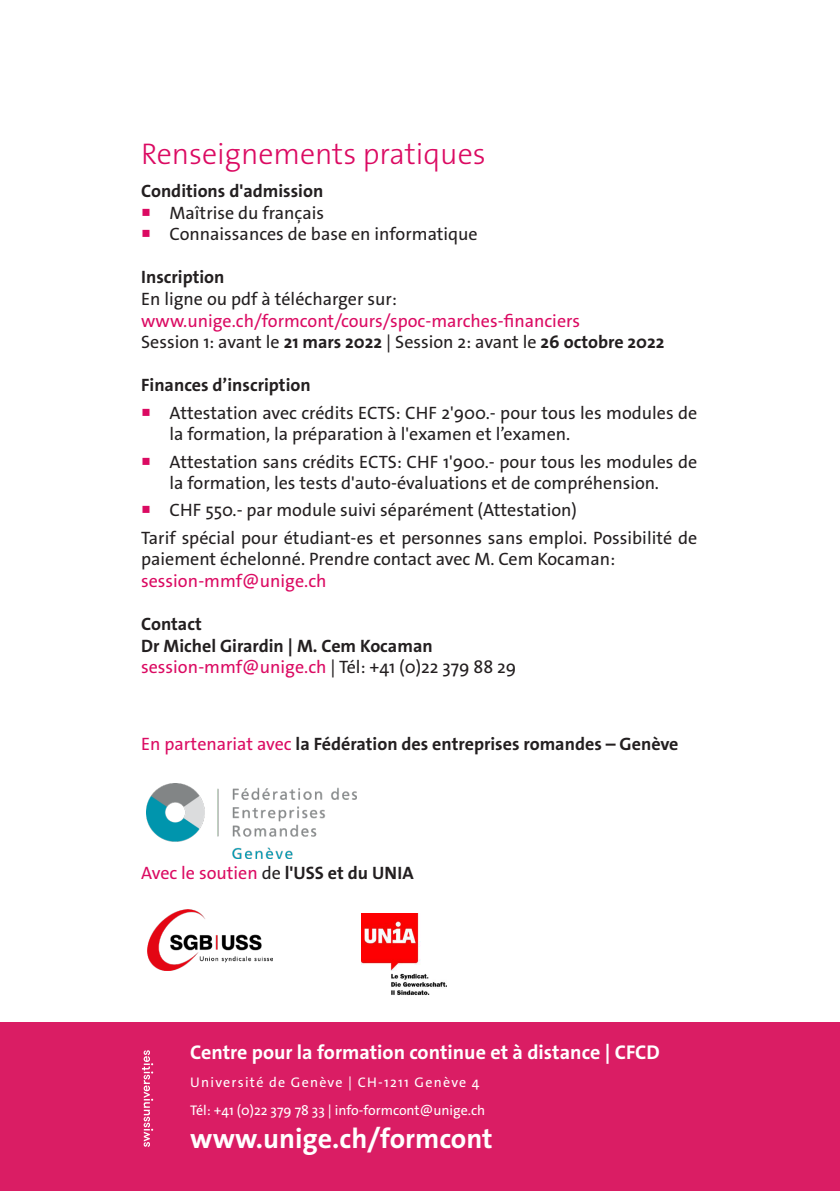
<style>
.page{position:relative;width:840px;height:1191px;background:#fff}
.page>*{position:absolute;margin:0;border:0;box-sizing:border-box;transform-origin:0 0}
.texte{font:300 30px "The Sans Os F";color:#db0a62}
.t1{font:700 28px "The Sans Os F";color:#fff}
.t2{font:700 20px "The Sans Os F";color:#fff}
.retrait5{font:18px/21.6px "The Sans Os F";color:#231f20}
.texte-2{font:700 18px "The Sans Os F";color:#231f20}
.texte-3{font:18px "The Sans Os F";color:#db0a62}
.texte-4{font:18px "The Sans Os F";color:#231f20}
.retrait5-2{font:18px "The Sans Os F";color:#db0a62}
.t3{font:14px "The Sans Os F";color:#fff}
.t4{font:14px "The Sans Os F";letter-spacing:.075em;color:#fff}
.s1{color:#db0a62}
.s2{font-weight:700}
.s3{color:#231f20}
.s4{font-weight:400;color:#db0a62}
.s5{font-weight:700;color:#231f20}
</style>
<div class="page">
<div style="left:0;top:1022px;width:839px;height:169px;background:#da1d64"></div>
<svg style="left:142px;top:1050px;width:11px;height:96px"></svg>
<img style="left:146px;top:783px;width:210px;height:75px">
<img style="left:147px;top:909px;width:125px;height:61px">
<img style="left:361px;top:913px;width:85px;height:82px">
<p class="texte" style="left:141px;top:135px;width:346px">Renseignements pratiques</p>
<p class="texte-2" style="left:141px;top:179px;width:183px">Conditions d'admission</p>
<p class="retrait5" style="left:141px;top:202px;width:184px"><span class="s1">○</span> Maîtrise du français</p>
<p class="retrait5" style="left:141px;top:223px;width:338px"><span class="s1">○</span> Connaissances de base en informatique</p>
<p class="texte-2" style="left:141px;top:266px;width:85px">Inscription</p>
<p class="texte-4" style="left:141px;top:287px;width:257px">En ligne ou pdf à télécharger sur:</p>
<p class="texte-3" style="left:141px;top:309px;width:440px">www.unige.ch/formcont/cours/spoc-marches-financiers</p>
<p class="texte-4" style="left:141px;top:330px;width:524px">Session 1: avant le <span class="s2">21 mars 2022</span> | Session 2: avant le <span class="s2">26 octobre 2022</span></p>
<p class="texte-2" style="left:141px;top:374px;width:171px">Finances d’inscription</p>
<p class="retrait5" style="left:169px;top:402px;width:529px;text-indent:-28px"><span class="s1">○</span> Attestation avec crédits ECTS: CHF 2'900.- pour tous les modules de la formation, la préparation à l'examen et l’examen.</p>
<p class="retrait5" style="left:141px;top:451px;width:557px;text-align:center"><span class="s1">○</span> Attestation sans crédits ECTS: CHF 1'900.- pour tous les modules de la formation, les tests d'auto-évaluations et de compréhension.</p>
<p class="retrait5" style="left:141px;top:500px;width:437px"><span class="s1">○</span> CHF 550.- par module suivi séparément (Attestation)</p>
<p class="retrait5" style="left:141px;top:527px;width:557px">Tarif spécial pour étudiant-es et personnes sans emploi. Possibilité de paiement échelonné. Prendre contact avec M. Cem Kocaman:</p>
<p class="retrait5-2" style="left:141px;top:569px;width:187px">session-mmf@unige.ch</p>
<p class="texte-2" style="left:141px;top:612px;width:62px">Contact</p>
<p class="texte-2" style="left:141px;top:634px;width:293px">Dr Michel Girardin | M. Cem Kocaman</p>
<p class="texte-3" style="left:141px;top:656px;width:376px">session-mmf@unige.ch <span class="s3">| Tél: +41 (0)22 379 88 29</span></p>
<p class="texte-2" style="left:141px;top:732px;width:538px"><span class="s4">En partenariat avec</span> la Fédération des entreprises romandes – Genève</p>
<p class="texte-3" style="left:141px;top:861px;width:274px">Avec le soutien <span class="s3">de</span> <span class="s5">l'USS et du UNIA</span></p>
<p class="t2" style="left:190px;top:1039px;width:471px">Centre pour la formation continue et à distance | CFCD</p>
<p class="t4" style="left:190px;top:1072px;width:291px">Université de Genève | CH-1211 Genève 4</p>
<p class="t3" style="left:190px;top:1100px;width:296px">Tél: +41 (0)22 379 78 33 | info-formcont@unige.ch</p>
<p class="t1" style="left:190px;top:1120px;width:304px">www.unige.ch/formcont</p>
</div>
